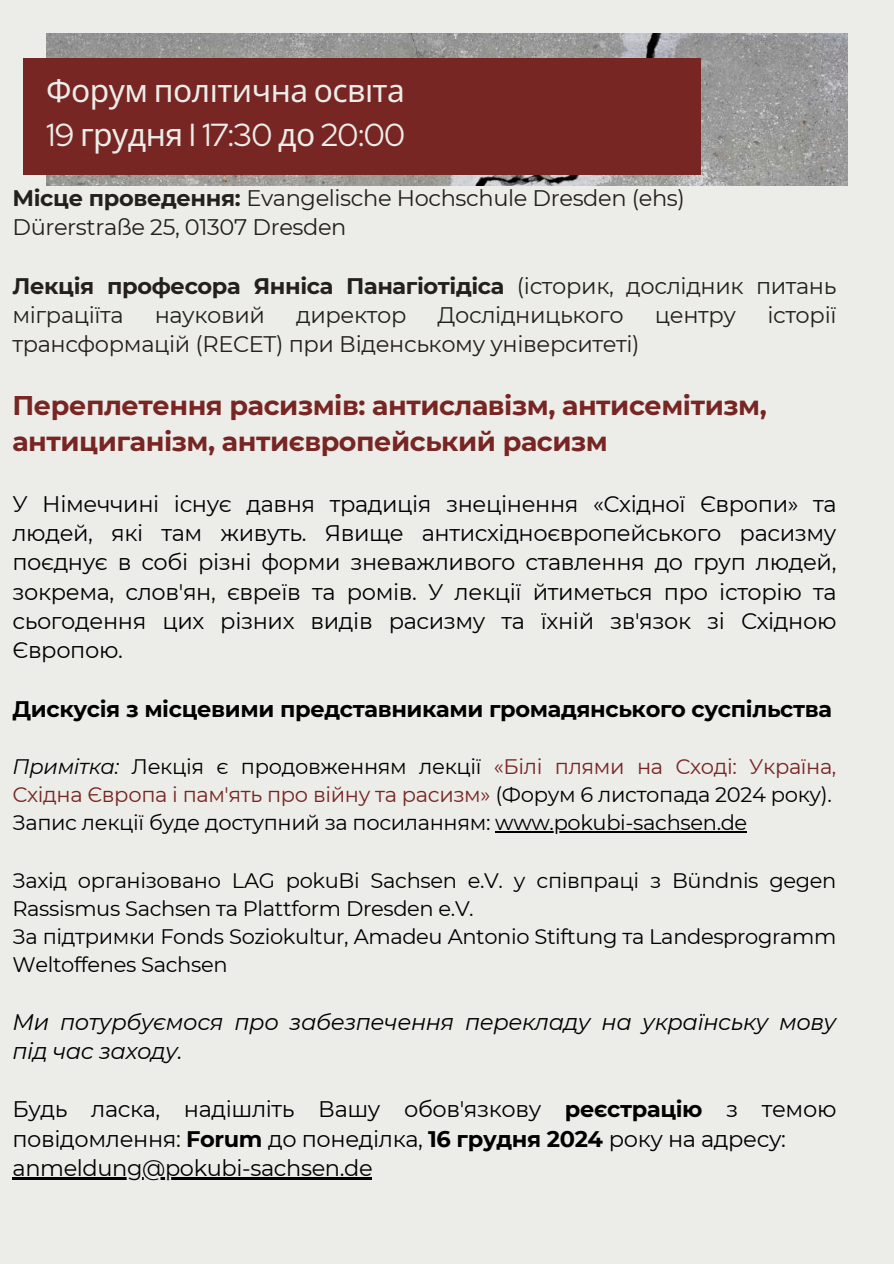
<style>
.page{position:relative;width:894px;height:1264px;background:#fff}
.page>*{position:absolute;margin:0;border:0;box-sizing:border-box;transform-origin:0 0}
.t1{font:31.65px "Red Hat Display";letter-spacing:-.015em;color:#ecece8}
.t2{font:31.65px "Noto Sans";letter-spacing:-.015em;color:#ecece8}
.t3{font:700 27px/36px "Montserrat";letter-spacing:-.015em;color:#772623}
.t4{font:22.5px/29.2px "Montserrat";letter-spacing:-.015em;color:#000;text-align:justify}
.t5{font:22.5px/29.2px "Montserrat";letter-spacing:-.015em;color:#24201b}
.t6{font:700 22.5px/29.2px "Montserrat";letter-spacing:-.015em;color:#24201b}
.t7{font:italic 22.5px/29.2px "Montserrat";letter-spacing:-.015em;color:#000}
.t8{font:700 22.5px "Montserrat";letter-spacing:-.015em;color:#000}
.t9{font:21px/28.2px "Montserrat";letter-spacing:-.015em;color:#000}
.s1{font-family:"Noto Sans"}
.s2{font-weight:700}
.s3{font-weight:400}
.s4{font-style:italic}
.s5{color:#772623}
</style>
<div class="page">
<div style="left:0;top:0;width:893px;height:1263px;background:#ecece8"></div>
<img style="left:46px;top:34px;width:801px;height:151px">
<hr style="left:495px;top:831px;width:251px;height:1px;background:#000">
<hr style="left:12px;top:1177px;width:360px;height:2px;background:#000">
<div style="left:24px;top:58px;width:676px;height:117px;background:#772623"></div>
<h1 class="t2" style="left:46px;top:68px;width:360px">Форум політична освіта</h1>
<h1 class="t1" style="left:46px;top:114px;width:360px">19 <span class="s1">грудня</span> I 17:30 <span class="s1">до</span> 20:00</h1>
<p class="t5" style="left:12px;top:183px;width:673px"><span class="s2">Місце проведення:</span> Evangelische Hochschule Dresden (ehs)<br>Dürerstraße 25, 01307 Dresden</p>
<p class="t6" style="left:12px;top:271px;width:825px">Лекція професора Янніса Панагіотідіса <span class="s3">(історик, дослідник питань міграціїта</span></p>
<p class="t5" style="left:155px;top:300px;width:112px">науковий</p>
<p class="t5" style="left:296px;top:300px;width:112px">директор</p>
<p class="t5" style="left:437px;top:300px;width:187px">Дослідницького</p>
<p class="t5" style="left:654px;top:300px;width:83px">центру</p>
<p class="t5" style="left:767px;top:300px;width:71px">історії</p>
<p class="t5" style="left:12px;top:329px;width:628px">трансформацій (RECET) при Віденському університеті)</p>
<p class="t3" style="left:12px;top:387px;width:755px">Переплетення расизмів: антиславізм, антисемітизм, антициганізм, антиєвропейський расизм</p>
<p class="t4" style="left:12px;top:489px;width:825px">У Німеччині існує давня традиція знецінення «Східної Європи» та людей, які там живуть. Явище антисхідноєвропейського расизму поєднує в собі різні форми зневажливого ставлення до груп людей, зокрема, слов'ян, євреїв та ромів. У лекції йтиметься про історію та сьогодення цих різних видів расизму та їхній зв'язок зі Східною Європою.</p>
<p class="t8" style="left:12px;top:695px;width:820px">Дискусія з місцевими представниками громадянського суспільства</p>
<p class="t9" style="left:12px;top:752px;width:825px"><span class="s4">Примітка:</span> Лекція є продовженням лекції <span class="s5">«Білі плями на Сході: Україна,<br>Східна Європа і пам'ять про війну та расизм»</span> (Форум 6 листопада 2024 року).<br>Запис лекції буде доступний за посиланням: www.pokubi-sachsen.de</p>
<p class="t9" style="left:12px;top:866px;width:825px">Захід організовано LAG pokuBi Sachsen e.V. у співпраці з Bündnis gegen Rassismus Sachsen та Plattform Dresden e.V.<br>За підтримки Fonds Soziokultur, Amadeu Antonio Stiftung та Landesprogramm Weltoffenes Sachsen</p>
<p class="t7" style="left:12px;top:1006px;width:825px">Ми потурбуємося про забезпечення перекладу на українську мову під час заходу.</p>
<p class="t4" style="left:12px;top:1094px;width:825px;text-align:left">Будь ласка, надішліть Вашу обов'язкову <span class="s2">реєстрацію</span> з темою повідомлення: <span class="s2">Forum</span> до понеділка, <span class="s2">16 грудня 2024</span> року на адресу: anmeldung@pokubi-sachsen.de</p>
</div>
